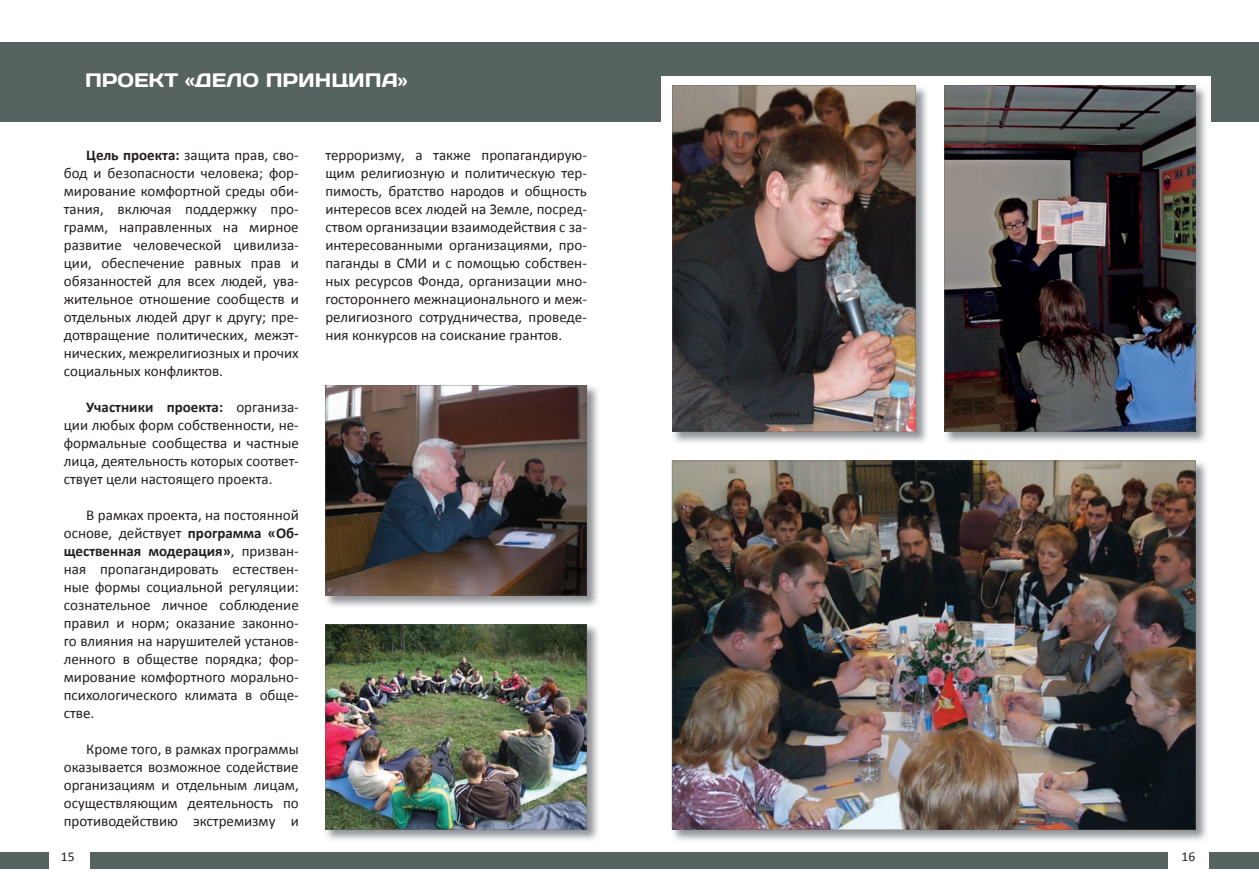
<style>
.page{position:relative;width:1259px;height:893px;background:#fff}
.page>*{position:absolute;margin:0;border:0;box-sizing:border-box;transform-origin:0 0}
.t1{font:19.5px "Days";color:#fff}
.t2{font:15px/18px "Calibri";color:#231f20;text-align:justify}
.t3{font:13.5px "Calibri";color:#231f20}
.s1{font-weight:700}
</style>
<div class="page">
<div style="left:0;top:43px;width:1259px;height:79px;background:#566361"></div>
<div style="left:0;top:852px;width:1259px;height:17px;background:#566361"></div>
<div style="left:49px;top:846px;width:40px;height:47px;background:#fff"></div>
<div style="left:1169px;top:846px;width:40px;height:47px;background:#fff"></div>
<div style="left:661px;top:76px;width:550px;height:373px;background:#fff"></div>
<img style="left:325px;top:385px;width:273px;height:222px">
<img style="left:325px;top:385px;width:262px;height:210px">
<img style="left:945px;top:85px;width:261px;height:358px">
<img style="left:944px;top:85px;width:251px;height:347px">
<img style="left:673px;top:87px;width:254px;height:356px">
<img style="left:672px;top:85px;width:244px;height:347px">
<img style="left:671px;top:460px;width:536px;height:381px">
<img style="left:672px;top:461px;width:523px;height:368px">
<img style="left:325px;top:624px;width:273px;height:216px">
<img style="left:325px;top:624px;width:262px;height:205px">
<h1 class="t1" style="left:85px;top:68px;width:324px">ПРОЕКТ «ДЕЛО ПРИНЦИПА»</h1>
<p class="t2" style="left:64px;top:145px;width:236px;text-indent:23px"><span class="s1">Цель проекта:</span> защита прав, сво&shy;бод и безопасности человека; фор&shy;мирование комфортной среды оби&shy;тания, включая поддержку про&shy;грамм, направленных на мирное развитие человеческой цивилиза&shy;ции, обеспечение равных прав и обязанностей для всех людей, ува&shy;жительное отношение сообществ и отдельных людей друг к другу; пре&shy;дотвращение политических, межэт&shy;нических, межрелигиозных и прочих социальных конфликтов.</p>
<p class="t2" style="left:64px;top:397px;width:236px;text-indent:22px"><span class="s1">Участники проекта:</span> организа&shy;ции любых форм собственности, не&shy;формальные сообщества и частные лица, деятельность которых соответ&shy;ствует цели настоящего проекта.</p>
<p class="t2" style="left:64px;top:505px;width:236px;text-indent:22px">В рамках проекта, на постоянной основе, действует <span class="s1">программа «Об&shy;щественная модерация»</span>, призван&shy;ная пропагандировать естествен&shy;ные формы социальной регуляции: сознательное личное соблюдение правил и норм; оказание законно&shy;го влияния на нарушителей установ&shy;ленного в обществе порядка; фор&shy;мирование комфортного морально&shy;психологического климата в обще&shy;стве.</p>
<p class="t2" style="left:64px;top:739px;width:236px;text-indent:22px">Кроме того, в рамках программы оказывается возможное содействие организациям и отдельным лицам, осуществляющим деятельность по противодействию экстремизму и</p>
<p class="t2" style="left:325px;top:145px;width:263px">терроризму, а также пропагандирую&shy;щим религиозную и политическую тер&shy;пимость, братство народов и общность интересов всех людей на Земле, посред&shy;ством организации взаимодействия с за&shy;интересованными организациями, про&shy;паганды в СМИ и с помощью собствен&shy;ных ресурсов Фонда, организации мно&shy;гостороннего межнационального и меж&shy;религиозного сотрудничества, проведе&shy;ния конкурсов на соискание грантов.</p>
<p class="t3" style="left:61px;top:848px;width:15px">15</p>
<p class="t3" style="left:1181px;top:848px;width:15px">16</p>
</div>
